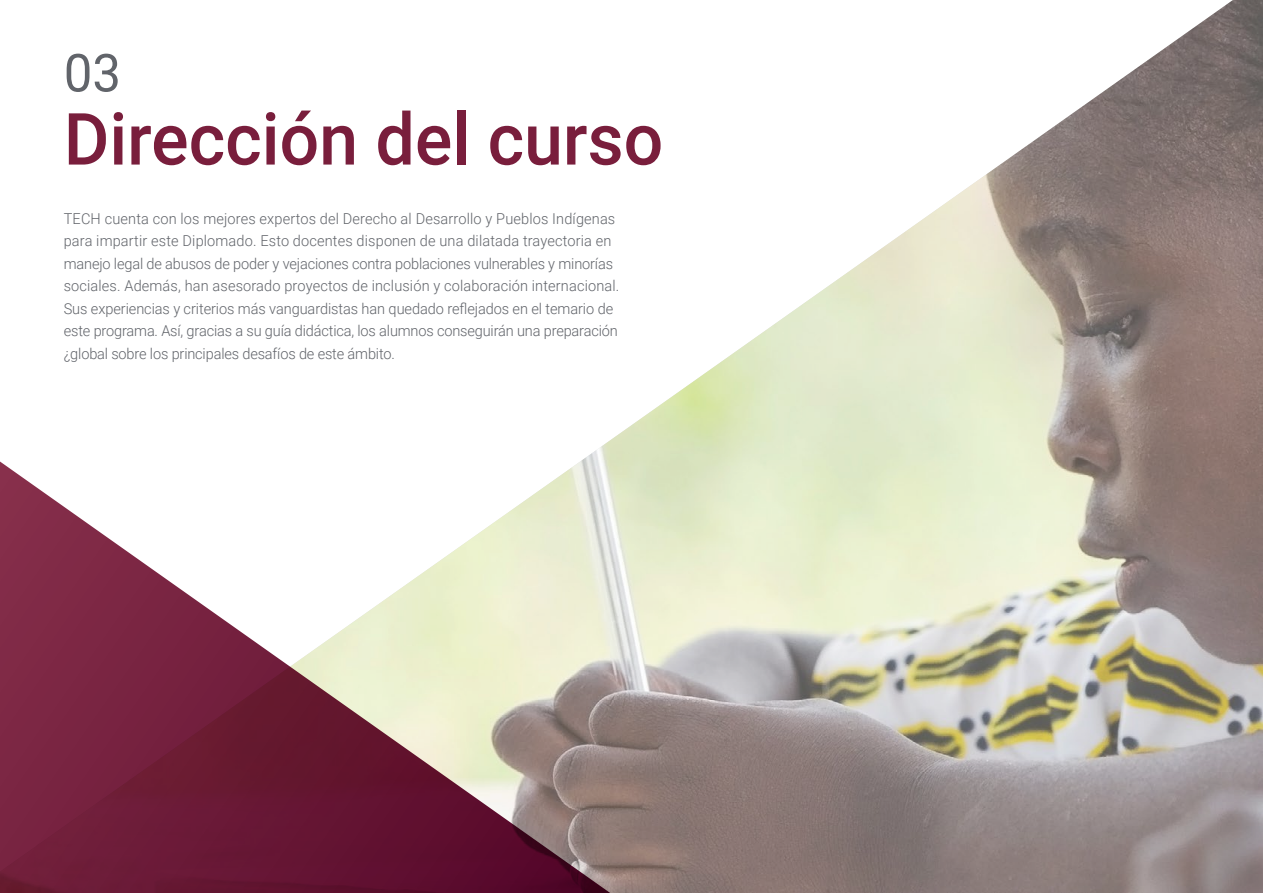
<style>
.page{position:relative;width:1263px;height:893px;background:#fff}
.page>*{position:absolute;margin:0;border:0;box-sizing:border-box;transform-origin:0 0}
.t1{font:500 72px "Roboto";color:#791e3c}
.t2{font:52.5px "Roboto";color:#61646a}
.t3{font:300 15px/22.5px "Roboto";letter-spacing:-.005em;color:#61646a}
</style>
<div class="page">
<img style="left:602px;top:0;width:661px;height:893px">
<svg style="left:0;top:446px;width:640px;height:447px"></svg>
<h2 class="t2" style="left:64px;top:36px;width:59px">03</h2>
<h1 class="t1" style="left:64px;top:89px;width:601px">Dirección del curso</h1>
<p class="t3" style="left:64px;top:207px;width:557px">TECH cuenta con los mejores expertos del Derecho al Desarrollo y Pueblos Indígenas para impartir este Diplomado. Esto docentes disponen de una dilatada trayectoria en manejo legal de abusos de poder y vejaciones contra poblaciones vulnerables y minorías sociales. Además, han asesorado proyectos de inclusión y colaboración internacional.<br>Sus experiencias y criterios más vanguardistas han quedado reflejados en el temario de este programa. Así, gracias a su guía didáctica, los alumnos conseguirán una preparación ¿global sobre los principales desafíos de este ámbito.</p>
</div>
